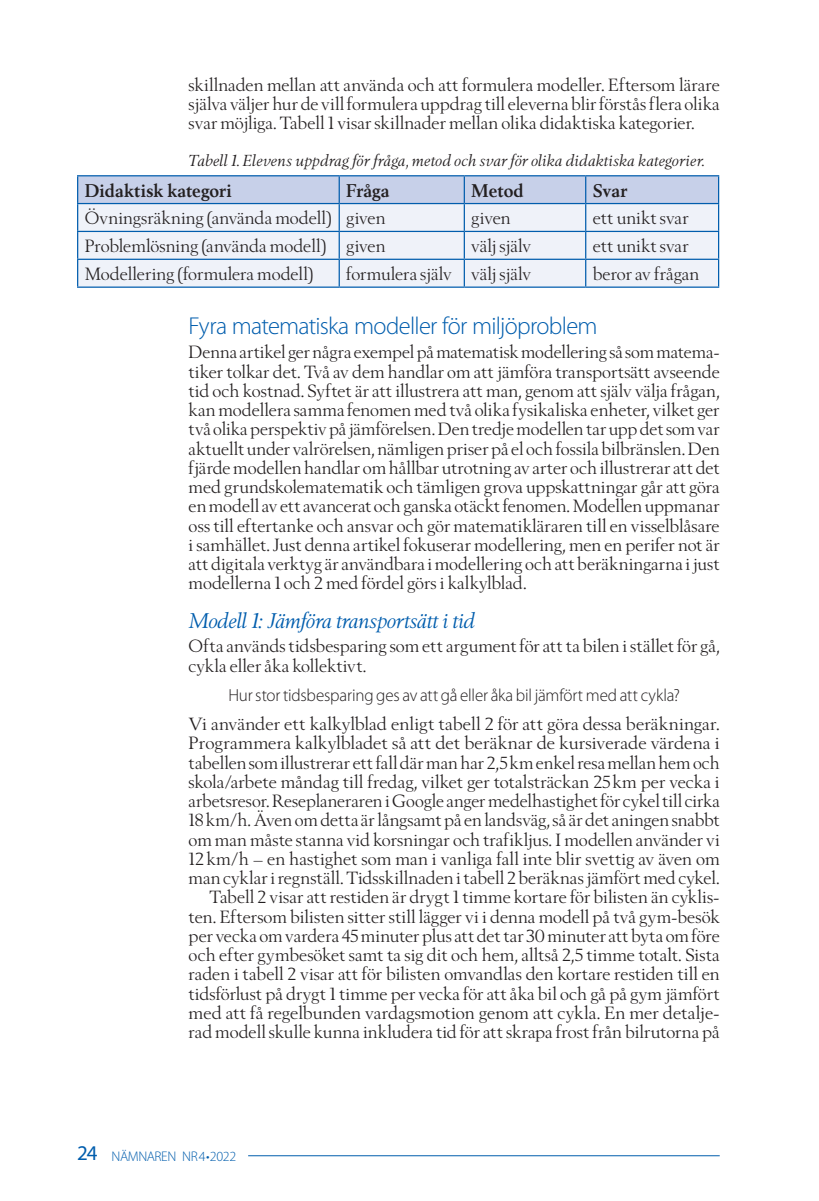
<style>
.page{position:relative;width:819px;height:1201px;background:#fff}
.page>*{position:absolute;margin:0;border:0;box-sizing:border-box;transform-origin:0 0}
.t1{font:300 24.5px "Myriad Pro";letter-spacing:-.03em;color:#015dad}
.t2{font:italic 21px "Berling Nova Display Pro";letter-spacing:-.02em;color:#015dad}
.t3{font:17.5px/19.2px "Berling Nova Display Pro";letter-spacing:.005em;color:#231f20;text-align:justify}
.t4{font:300 17.5px "Myriad Pro";letter-spacing:-.01em;color:#231f20}
.t5{font:700 17.5px "Berling Nova Text Pro";letter-spacing:-.005em;color:#231f20}
.t6{font:italic 15.75px "Berling Nova Display Pro";letter-spacing:.005em;color:#231f20}
.t7{font:300 14px "Myriad Pro";letter-spacing:-.03em;color:#015dad}
.s1{font-weight:400;font-size:21px}
</style>
<div class="page">
<hr style="left:248px;top:1155px;width:471px;height:1px;background:#015dad">
<hr style="left:77px;top:175px;width:262px;height:1px;background:#015dad">
<hr style="left:339px;top:175px;width:125px;height:1px;background:#015dad">
<hr style="left:464px;top:175px;width:121px;height:1px;background:#015dad">
<hr style="left:585px;top:175px;width:134px;height:1px;background:#015dad">
<svg style="left:77px;top:176px;width:642px;height:110px"></svg>
<hr style="left:77px;top:286px;width:262px;height:2px;background:#015dad">
<hr style="left:339px;top:286px;width:125px;height:2px;background:#015dad">
<hr style="left:464px;top:286px;width:121px;height:2px;background:#015dad">
<hr style="left:585px;top:286px;width:134px;height:2px;background:#015dad">
<p class="t3" style="left:189px;top:75px;width:532px">skillnaden mellan att använda och att formulera modeller. Eftersom lärare själva väljer hur de vill formulera uppdrag till eleverna blir förstås flera olika svar möjliga. Tabell 1 visar skillnader mellan olika didaktiska kategorier.</p>
<p class="t6" style="left:189px;top:151px;width:517px">Tabell 1. Elevens uppdrag för fråga, metod och svar för olika didaktiska kategorier.</p>
<p class="t5" style="left:85px;top:179px;width:149px">Didaktisk kategori</p>
<p class="t5" style="left:346px;top:179px;width:45px">Fråga</p>
<p class="t5" style="left:471px;top:179px;width:54px">Metod</p>
<p class="t5" style="left:592px;top:179px;width:36px">Svar</p>
<p class="t3" style="left:85px;top:208px;width:302px">Övningsräkning (använda modell) given</p>
<p class="t3" style="left:471px;top:208px;width:41px">given</p>
<p class="t3" style="left:592px;top:208px;width:97px">ett unikt svar</p>
<p class="t3" style="left:85px;top:236px;width:302px">Problemlösning (använda modell) given</p>
<p class="t3" style="left:471px;top:236px;width:61px">välj själv</p>
<p class="t3" style="left:592px;top:236px;width:97px">ett unikt svar</p>
<p class="t3" style="left:85px;top:264px;width:230px">Modellering (formulera modell)</p>
<p class="t3" style="left:346px;top:264px;width:186px">formulera själv välj själv</p>
<p class="t3" style="left:592px;top:264px;width:108px">beror av frågan</p>
<h1 class="t1" style="left:189px;top:312px;width:410px">Fyra matematiska modeller för miljöproblem</h1>
<p class="t3" style="left:189px;top:342px;width:532px">Denna artikel ger några exempel på matematisk modellering så som matema&shy;tiker tolkar det. Två av dem handlar om att jämföra transportsätt avseende tid och kostnad. Syftet är att illustrera att man, genom att själv välja frågan, kan modellera samma fenomen med två olika fysikaliska enheter, vilket ger två olika perspektiv på jämförelsen. Den tredje modellen tar upp det som var aktuellt under valrörelsen, nämligen priser på el och fossila bilbränslen. Den fjärde modellen handlar om hållbar utrotning av arter och illustrerar att det med grundskolematematik och tämligen grova uppskattningar går att göra en modell av ett avancerat och ganska otäckt fenomen. Modellen uppmanar oss till eftertanke och ansvar och gör matematikläraren till en visselblåsare i samhället. Just denna artikel fokuserar modellering, men en perifer not är att digitala verktyg är användbara i modellering och att beräkningarna i just modellerna 1 och 2 med fördel görs i kalkylblad.</p>
<p class="t2" style="left:189px;top:608px;width:288px">Modell 1: Jämföra transportsätt i tid</p>
<p class="t3" style="left:189px;top:636px;width:532px">Ofta används tidsbesparing som ett argument för att ta bilen i stället för gå, cykla eller åka kollektivt.</p>
<p class="t4" style="left:228px;top:685px;width:453px">Hur stor tidsbesparing ges av att gå eller åka bil jämfört med att cykla?</p>
<p class="t3" style="left:189px;top:714px;width:532px;text-align:right">Vi använder ett kalkylblad enligt tabell 2 för att göra dessa beräkningar.<br>Programmera kalkylbladet så att det beräknar de kursiverade värdena i tabellen som illustrerar ett fall där man har 2,5km enkel resa mellan hem och skola/arbete måndag till fredag, vilket ger totalsträckan 25km per vecka i arbetsresor. Reseplaneraren i Google anger medelhastighet för cykel till cirka 18km/h. Även om detta är långsamt på en landsväg, så är det aningen snabbt om man måste stanna vid korsningar och trafikljus. I modellen använder vi 12km/h – en hastighet som man i vanliga fall inte blir svettig av även om man cyklar i regnställ. Tidsskillnaden i tabell 2 beräknas jämfört med cykel.<br>Tabell 2 visar att restiden är drygt 1 timme kortare för bilisten än cyklis&shy;ten. Eftersom bilisten sitter still lägger vi i denna modell på två gym-besök per vecka om vardera 45 minuter plus att det tar 30 minuter att byta om före och efter gymbesöket samt ta sig dit och hem, alltså 2,5 timme totalt. Sista raden i tabell 2 visar att för bilisten omvandlas den kortare restiden till en tidsförlust på drygt 1 timme per vecka för att åka bil och gå på gym jämfört med att få regelbunden vardagsmotion genom att cykla. En mer detalje&shy;rad modell skulle kunna inkludera tid för att skrapa frost från bilrutorna på</p>
<p class="t7" style="left:77px;top:1148px;width:161px"><span class="s1">24</span> NÄMNAREN NR4•2022</p>
</div>
